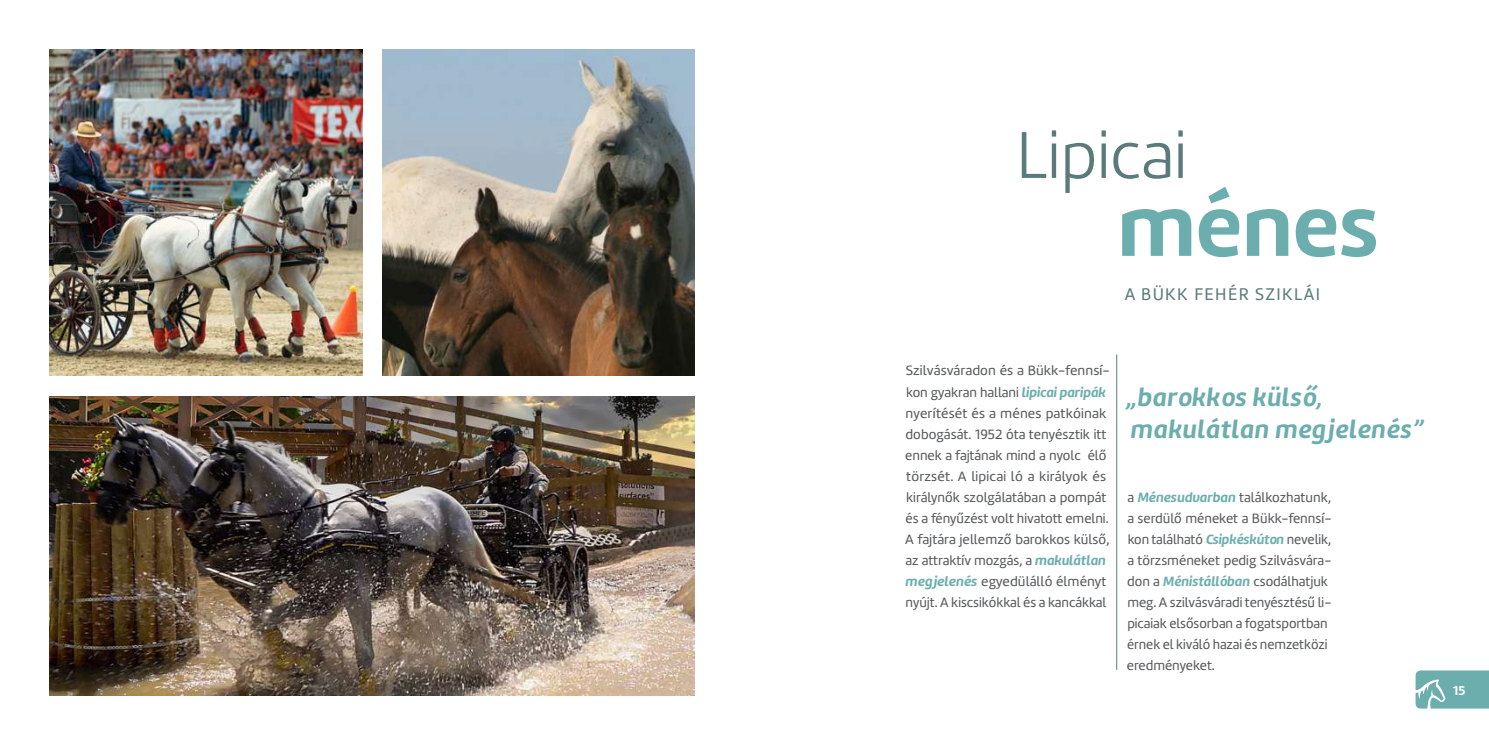
<style>
.page{position:relative;width:1489px;height:745px;background:#fff}
.page>*{position:absolute;margin:0;border:0;box-sizing:border-box;transform-origin:0 0}
.t1{font:700 89.25px "Marine";color:#6caead}
.t2{font:300 68.6px "Marine";color:#5b7a7a}
.t3{font:italic 700 26.25px/31.5px "Marine";letter-spacing:.025em;color:#6caead}
.t4{font:17.5px "Marine";letter-spacing:.075em;color:#5b7a7a}
.t5{font:14px/21px "Marine";color:#58595b}
.t6{font:700 13.3px "Marine";color:#fff}
.s1{font-weight:700;font-style:italic;color:#6caead}
</style>
<div class="page">
<hr style="left:1116px;top:354px;width:1px;height:315px;background:#5b7a7a">
<svg style="left:1415px;top:670px;width:73px;height:39px;background:#7bb6b5"></svg>
<img style="left:50px;top:396px;width:644px;height:298px">
<img style="left:50px;top:50px;width:312px;height:325px">
<img style="left:382px;top:50px;width:312px;height:325px">
<h2 class="t2" style="left:1015px;top:113px;width:172px">Lipicai</h2>
<h1 class="t1" style="left:1117px;top:167px;width:262px">ménes</h1>
<p class="t4" style="left:1124px;top:282px;width:197px">A BÜKK FEHÉR SZIKLÁI</p>
<p class="t5" style="left:905px;top:360px;width:206px">Szilvásváradon és a Bükk-fennsí&shy;kon gyakran hallani <span class="s1">lipicai paripák </span>nyerítését és a ménes patkóinak dobogását. 1952 óta tenyésztik itt ennek a fajtának mind a nyolc élő törzsét. A lipicai ló a királyok és királynők szolgálatában a pompát és a fényűzést volt hivatott emelni.<br>A fajtára jellemző barokkos külső, az attraktív mozgás, a <span class="s1">makulátlan megjelenés</span> egyedülálló élményt nyújt. A kiscsikókkal és a kancákkal</p>
<h3 class="t3" style="left:1126px;top:381px;width:298px">„barokkos külső, makulátlan megjelenés”</h3>
<p class="t5" style="left:1126px;top:486px;width:206px">a <span class="s1">Ménesudvarban</span> találkozhatunk, a serdülő méneket a Bükk-fennsí&shy;kon található <span class="s1">Csipkéskúton</span> nevelik, a törzsméneket pedig Szilvásvára&shy;don a <span class="s1">Ménistállóban</span> csodálhatjuk meg. A szilvásváradi tenyésztésű li&shy;picaiak elsősorban a fogatsportban érnek el kiváló hazai és nemzetközi eredményeket.</p>
<p class="t6" style="left:1453px;top:681px;width:14px">15</p>
</div>
